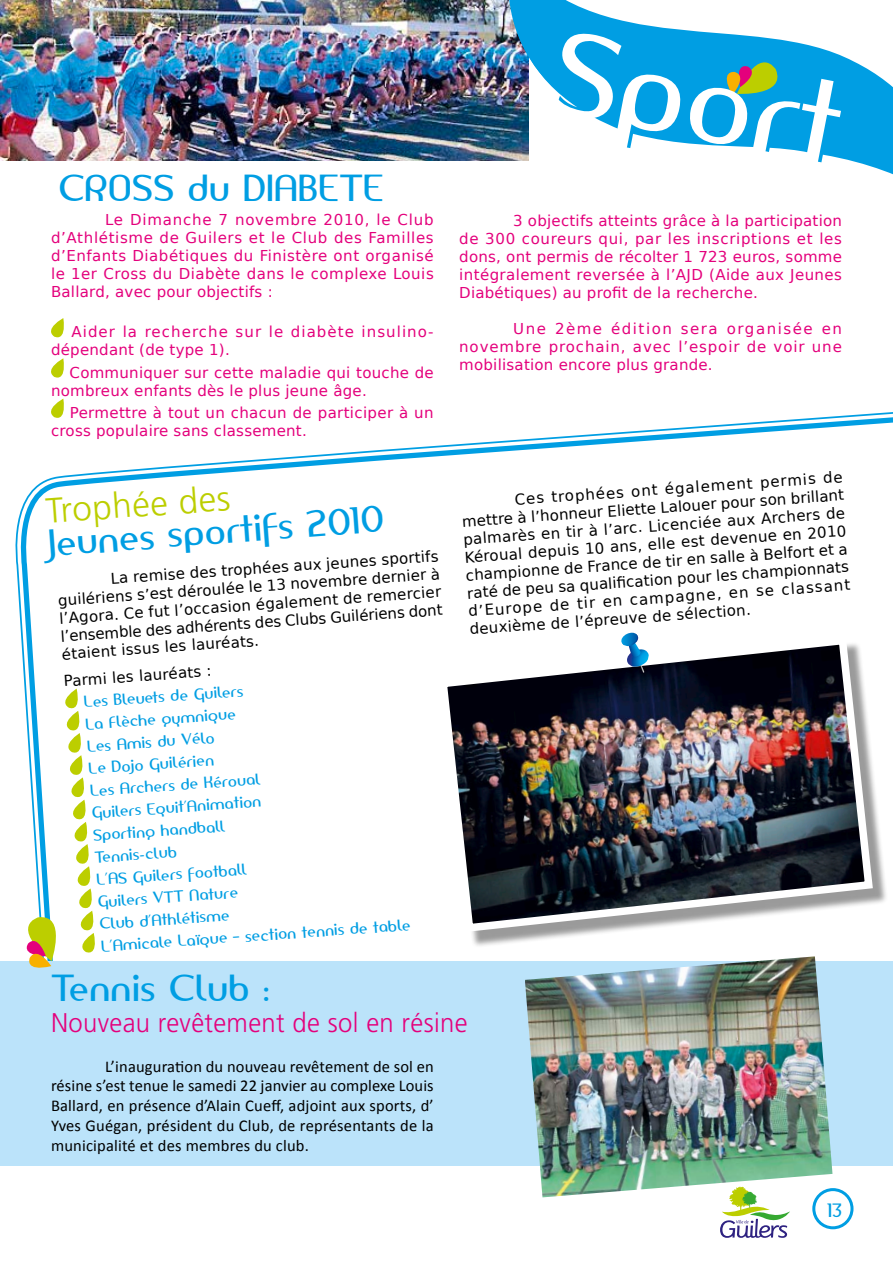
<style>
.page{position:relative;width:893px;height:1263px;background:#fff}
.page>*{position:absolute;margin:0;border:0;box-sizing:border-box;transform-origin:0 0}
.t1{font:111.9px "Amerika Sans";color:#fff}
.t2{font:35.25px "Amerika Sans";letter-spacing:.015em;color:#009ee3}
.t3{font:300 35.25px "Frutiger";color:#bcce00}
.t4{font:300 27px "Frutiger";letter-spacing:.015em;color:#e4007c;scale:.95 1}
.t5{font:18px "Amerika Sans";color:#009ee3}
.t6{font:16.5px/19.8px "Calibri";letter-spacing:.01em;color:#000;text-align:justify}
.t7{font:15px/18px "Bitstream Vera Sans";letter-spacing:.015em;color:#e4007c;text-align:justify}
.t8{font:15px/18px "Bitstream Vera Sans";color:#000;text-align:justify}
.t9{font:15px/22.2px "Amerika Sans";color:#009ee3}
.t10{font:15px/18px "Bitstream Vera Sans";letter-spacing:.07em;color:#e4007c}
</style>
<div class="page">
<img style="left:0;top:0;width:497px;height:160px">
<svg style="left:15px;top:412px;width:878px;height:277px"></svg>
<div style="left:0;top:961px;width:893px;height:204px;background:#bbe3fa"></div>
<svg style="left:497px;top:0;width:396px;height:175px;fill:#009ee3"></svg>
<svg style="left:719px;top:43px;width:68px;height:54px;background:#40a1a1"></svg>
<div style="left:812px;top:1188px;width:41px;height:41px;border:3px solid #009ee3;border-radius:50%"></div>
<svg style="left:720px;top:1197px;width:70px;height:41px"></svg>
<svg style="left:51px;top:318px;width:13px;height:20px"></svg>
<svg style="left:51px;top:358px;width:13px;height:20px"></svg>
<svg style="left:43px;top:399px;width:24px;height:25px"></svg>
<svg style="left:24px;top:689px;width:71px;height:279px"></svg>
<div style="left:444px;top:641px;width:444px;height:307px;background:#000;opacity:.4"></div>
<img style="left:435px;top:632px;width:442px;height:304px">
<img style="left:525px;top:956px;width:307px;height:241px">
<svg style="left:620px;top:633px;width:29px;height:40px"></svg>
<h2 class="t2" style="left:58px;top:165px;width:326px">CROSS du DIABETE</h2>
<p class="t7" style="left:51px;top:211px;width:384px;text-indent:54px">Le Dimanche 7 novembre 2010, le Club d’Athlétisme de Guilers et le Club des Familles d’Enfants Diabétiques du Finistère ont organisé le 1er Cross du Diabète dans le complexe Louis Ballard, avec pour objectifs :</p>
<p class="t10" style="left:51px;top:323px;width:384px;text-indent:21px">Aider la recherche sur le diabète insulino&shy;dépendant (de type 1).</p>
<p class="t7" style="left:51px;top:363px;width:384px;text-indent:19px">Communiquer sur cette maladie qui touche de nombreux enfants dès le plus jeune âge.</p>
<p class="t7" style="left:51px;top:404px;width:384px;text-indent:19px">Permettre à tout un chacun de participer à un cross populaire sans classement.</p>
<h2 class="t3" style="left:44px;top:491px;width:186px;rotate:-4deg">Trophée des</h2>
<h2 class="t2" style="left:47px;top:520px;width:338px;rotate:-4deg">Jeunes sportifs 2010</h2>
<p class="t8" style="left:56px;top:573px;width:384px;text-indent:54px;rotate:-4deg">La remise des trophées aux jeunes sportifs guilériens s’est déroulée le 13 novembre dernier à l’Agora. Ce fut l’occasion également de remercier l’ensemble des adhérents des Clubs Guilériens dont étaient issus les lauréats.</p>
<p class="t8" style="left:63px;top:672px;width:150px;rotate:-4deg">Parmi les lauréats :</p>
<p class="t9" style="left:83px;top:691px;width:312px;rotate:-4deg">Les Bleuets de Guilers<br>La Flèche gymnique<br>Les Amis du Vélo<br>Le Dojo Guilérien<br>Les Archers de Kéroual<br>Guilers Equit’Animation<br>Sporting handball<br>Tennis-club<br>L’AS Guilers football<br>Guilers VTT Nature<br>Club d’Athlétisme<br>L’Amicale Laïque – section tennis de table</p>
<h1 class="t1" style="left:567px;top:1px;width:292px;rotate:11deg">Sport</h1>
<p class="t7" style="left:459px;top:212px;width:384px;text-indent:54px">3 objectifs atteints grâce à la participation de 300 coureurs qui, par les inscriptions et les dons, ont permis de récolter 1 723 euros, somme intégralement reversée à l’AJD (Aide aux Jeunes Diabétiques) au profit de la recherche.</p>
<p class="t7" style="left:459px;top:320px;width:384px;text-indent:54px">Une 2ème édition sera organisée en novembre prochain, avec l’espoir de voir une mobilisation encore plus grande.</p>
<p class="t8" style="left:460px;top:495px;width:384px;text-indent:54px;rotate:-4deg">Ces trophées ont également permis de mettre à l’honneur Eliette Lalouer pour son brillant palmarès en tir à l’arc. Licenciée aux Archers de Kéroual depuis 10 ans, elle est devenue en 2010 championne de France de tir en salle à Belfort et a raté de peu sa qualifi cation pour les championnats d’Europe de tir en campagne, en se classant deuxième de l’épreuve de sélection.</p>
<h2 class="t2" style="left:51px;top:965px;width:220px">Tennis Club :</h2>
<h3 class="t4" style="left:51px;top:1008px;width:440px">Nouveau revêtement de sol en résine</h3>
<p class="t6" style="left:51px;top:1055px;width:384px;text-indent:54px">L’inauguration du nouveau revêtement de sol en résine s’est tenue le samedi 22 janvier au complexe Louis Ballard, en présence d’Alain Cueff, adjoint aux sports, d’ Yves Guégan, président du Club, de représentants de la municipalité et des membres du club.</p>
<p class="t5" style="left:826px;top:1198px;width:17px">13</p>
</div>
